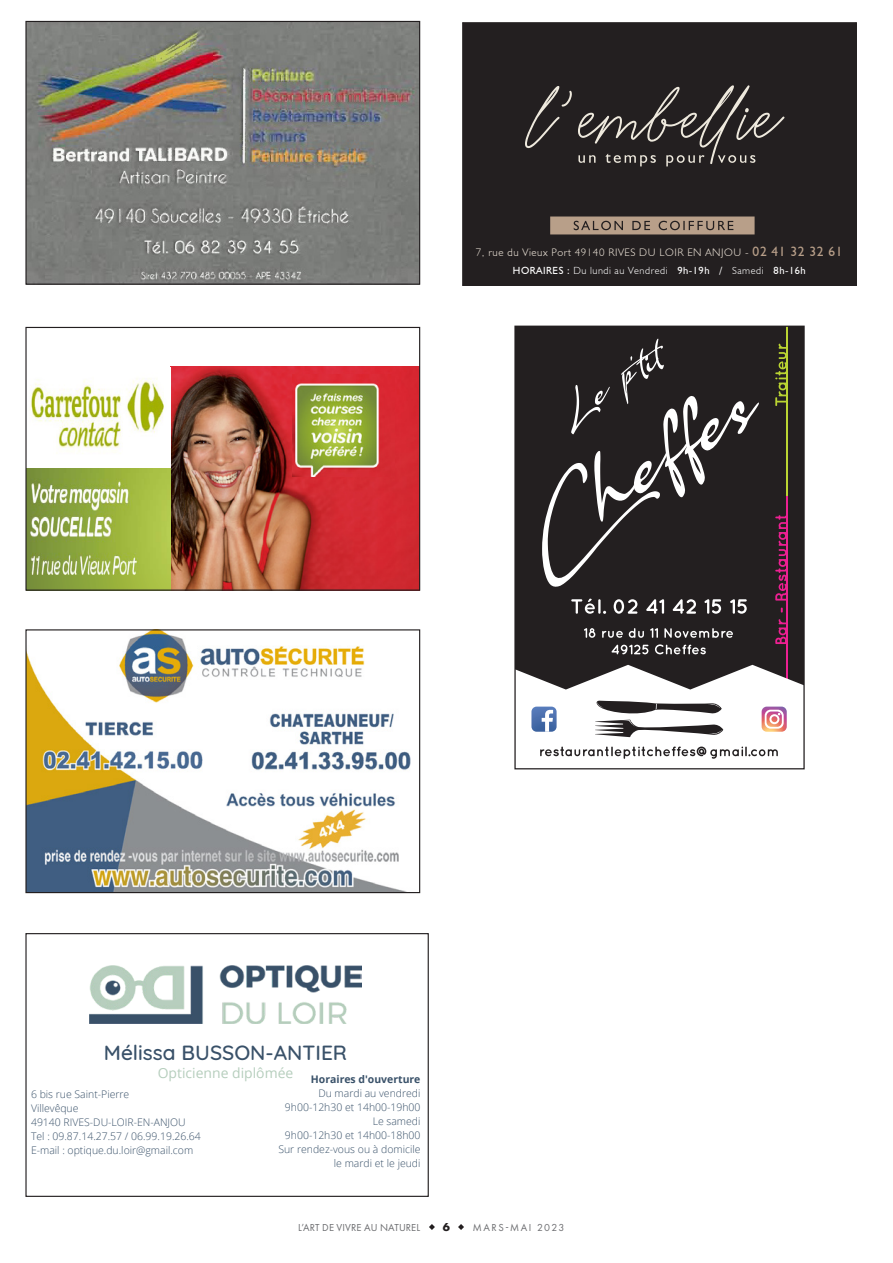
<style>
.page{position:relative;width:893px;height:1263px;background:#fff}
.page>*{position:absolute;margin:0;border:0;box-sizing:border-box;transform-origin:0 0}
.t1{font:500 20.85px "Quicksand";color:#395169}
.t2{font:13.95px "Open Sans";color:#b6cebd}
.t3{font:700 12px "Futura PT";color:#231f20}
.t4{font:300 10.95px "Humanist 521 BT";letter-spacing:.05em;color:#efe6da}
.t5{font:300 10.5px/14px "Open Sans";color:#395169}
.t6{font:10.5px "Futura PT";letter-spacing:.01em;color:#6c6d70}
.t7{font:10.5px "Futura PT";letter-spacing:.15em;color:#6c6d70}
.t8{font:300 10.35px "Humanist 521 BT";letter-spacing:.05em;color:#fff}
.s1{font-weight:400;font-size:13.35px;color:#b89f89}
.s2{font-weight:400}
.s3{font-weight:700}
</style>
<div class="page">
<svg style="left:429px;top:1224px;width:6px;height:6px"></svg>
<svg style="left:458px;top:1224px;width:6px;height:6px"></svg>
<div style="left:463px;top:23px;width:393px;height:262px;background:#231f20"></div>
<svg style="left:550px;top:216px;width:205px;height:18px;background:#a38d7a"></svg>
<svg style="left:525px;top:86px;width:47px;height:62px"></svg>
<svg style="left:578px;top:85px;width:206px;height:81px"></svg>
<div style="left:462px;top:22px;width:395px;height:264px;border:1px solid #231f20"></div>
<img style="left:27px;top:23px;width:391px;height:260px">
<div style="left:25px;top:21px;width:395px;height:264px;border:1px solid #231f20"></div>
<img style="left:171px;top:367px;width:247px;height:222px">
<img style="left:27px;top:468px;width:144px;height:121px">
<img style="left:31px;top:378px;width:133px;height:74px">
<img style="left:292px;top:375px;width:103px;height:102px">
<div style="left:25px;top:327px;width:395px;height:264px;border:1px solid #231f20"></div>
<img style="left:27px;top:631px;width:384px;height:260px">
<div style="left:25px;top:629px;width:395px;height:264px;border:1px solid #231f20"></div>
<img style="left:90px;top:965px;width:272px;height:59px">
<div style="left:25px;top:933px;width:404px;height:264px;border:1px solid #231f20"></div>
<div style="left:515px;top:326px;width:289px;height:443px;background:#231f20"></div>
<svg style="left:571px;top:599px;width:24px;height:15px"></svg>
<hr style="left:598px;top:599px;width:3px;height:15px;background:#fff">
<svg style="left:614px;top:599px;width:23px;height:15px"></svg>
<svg style="left:646px;top:599px;width:18px;height:15px"></svg>
<svg style="left:673px;top:599px;width:23px;height:15px"></svg>
<svg style="left:704px;top:599px;width:17px;height:15px"></svg>
<svg style="left:730px;top:599px;width:17px;height:15px"></svg>
<svg style="left:584px;top:628px;width:11px;height:10px"></svg>
<svg style="left:602px;top:631px;width:21px;height:7px"></svg>
<svg style="left:629px;top:628px;width:15px;height:10px"></svg>
<svg style="left:650px;top:628px;width:8px;height:10px"></svg>
<svg style="left:664px;top:628px;width:69px;height:10px"></svg>
<svg style="left:611px;top:645px;width:37px;height:9px"></svg>
<svg style="left:655px;top:644px;width:51px;height:10px"></svg>
<svg style="left:542px;top:339px;width:217px;height:248px"></svg>
<hr style="left:786px;top:326px;width:2px;height:411px;background:#bad432">
<svg style="left:775px;top:344px;width:11px;height:62px"></svg>
<hr style="left:786px;top:497px;width:2px;height:238px;background:#ed2092">
<svg style="left:775px;top:619px;width:11px;height:25px"></svg>
<svg style="left:781px;top:607px;width:2px;height:6px"></svg>
<svg style="left:775px;top:515px;width:11px;height:85px"></svg>
<svg style="left:516px;top:665px;width:287px;height:102px"></svg>
<div style="left:514px;top:326px;width:291px;height:443px;border:1px solid #231f20"></div>
<p class="t4" style="left:476px;top:246px;width:368px">7, rue du Vieux Port 49140 RIVES DU LOIR EN ANJOU - <span class="s1">02 41 32 32 61</span></p>
<p class="t8" style="left:513px;top:264px;width:294px"><span class="s2">HORAIRES :</span> Du lundi au Vendredi <span class="s2">9h-19h /</span> Samedi <span class="s2">8h-16h</span></p>
<p class="t1" style="left:104px;top:1036px;width:245px">Mélissa BUSSON-ANTIER</p>
<p class="t2" style="left:158px;top:1063px;width:137px">Opticienne diplômée</p>
<p class="t5" style="left:31px;top:1087px;width:171px">6 bis rue Saint-Pierre<br>Villevêque<br>49140 RIVES-DU-LOIR-EN-ANJOU<br>Tel : 09.87.14.27.57 / 06.99.19.26.64<br>E-mail : optique.du.loir@gmail.com</p>
<p class="t5" style="left:278px;top:1072px;width:144px;text-align:right"><span class="s3">Horaires d'ouverture<br></span>Du mardi au vendredi<br>9h00-12h30 et 14h00-19h00<br>Le samedi<br>9h00-12h30 et 14h00-18h00<br>Sur rendez-vous ou à domicile le mardi et le jeudi</p>
<p class="t6" style="left:298px;top:1221px;width:123px">L’ART DE VIVRE AU NATUREL</p>
<p class="t3" style="left:443px;top:1219px;width:9px">6</p>
<p class="t7" style="left:473px;top:1221px;width:93px">MARS-MAI 2023</p>
</div>
